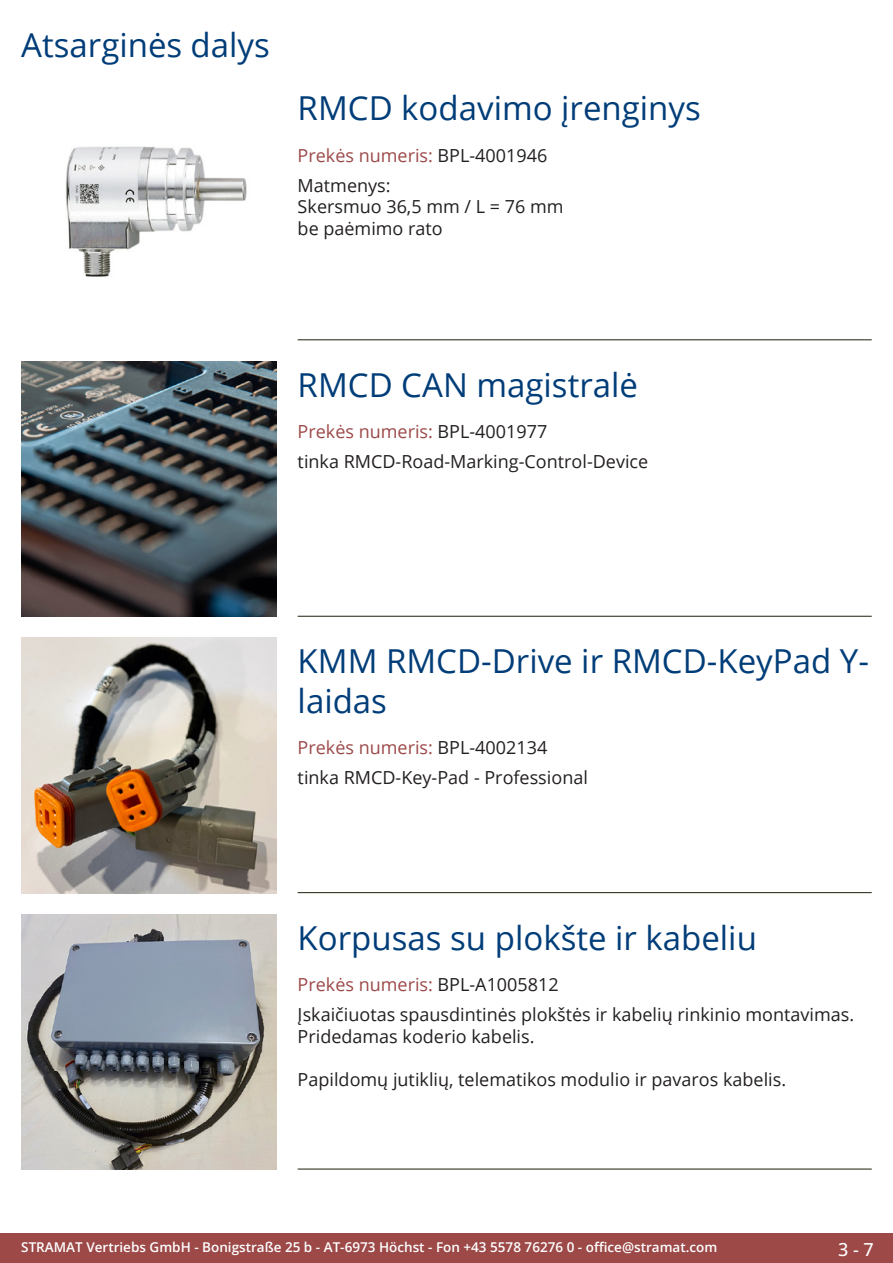
<style>
.page{position:relative;width:893px;height:1263px;background:#fff}
.page>*{position:absolute;margin:0;border:0;box-sizing:border-box;transform-origin:0 0}
.Produkttitel{font:33px/39.6px "Open Sans";color:#003d78}
.RastTitel{font:33px "Open Sans";color:#003d78}
.Beschreibung_Text{font:18px/21.6px "Open Sans";color:#231f20}
.TechDaten_Überschrif{font:18px "Open Sans";color:#9c4948}
.t1{font:500 18px "Open Sans";color:#fff}
.t2{font:600 13.5px "Open Sans";color:#fff}
.s1{color:#231f20}
</style>
<div class="page">
<div style="left:0;top:1233px;width:893px;height:30px;background:#9c4948"></div>
<hr style="left:298px;top:340px;width:574px;height:1px;background:#201d08">
<hr style="left:298px;top:616px;width:574px;height:1px;background:#201d08">
<hr style="left:298px;top:892px;width:574px;height:1px;background:#201d08">
<hr style="left:298px;top:1169px;width:574px;height:1px;background:#201d08">
<img style="left:65px;top:146px;width:182px;height:131px">
<img style="left:21px;top:361px;width:255px;height:256px">
<img style="left:21px;top:638px;width:255px;height:255px">
<img style="left:21px;top:914px;width:255px;height:255px">
<p class="RastTitel" style="left:21px;top:22px;width:250px">Atsarginės dalys</p>
<p class="Produkttitel" style="left:298px;top:88px;width:405px">RMCD kodavimo įrenginys</p>
<p class="TechDaten_Überschrif" style="left:298px;top:143px;width:251px">Prekės numeris: <span class="s1">BPL-4001946</span></p>
<p class="Beschreibung_Text" style="left:298px;top:174px;width:267px">Matmenys:<br>Skersmuo 36,5 mm / L = 76 mm be paėmimo rato</p>
<p class="Produkttitel" style="left:298px;top:364px;width:342px">RMCD CAN magistralė</p>
<p class="TechDaten_Überschrif" style="left:298px;top:420px;width:251px">Prekės numeris: <span class="s1">BPL-4001977</span></p>
<p class="Beschreibung_Text" style="left:298px;top:450px;width:352px">tinka RMCD-Road-Marking-Control-Device</p>
<p class="Produkttitel" style="left:298px;top:640px;width:573px">KMM RMCD-Drive ir RMCD-KeyPad Y&shy;laidas</p>
<p class="TechDaten_Überschrif" style="left:298px;top:735px;width:251px">Prekės numeris: <span class="s1">BPL-4002134</span></p>
<p class="Beschreibung_Text" style="left:298px;top:766px;width:292px">tinka RMCD-Key-Pad - Professional</p>
<p class="Produkttitel" style="left:298px;top:917px;width:461px">Korpusas su plokšte ir kabeliu</p>
<p class="TechDaten_Überschrif" style="left:298px;top:972px;width:263px">Prekės numeris: <span class="s1">BPL-A1005812</span></p>
<p class="Beschreibung_Text" style="left:298px;top:1003px;width:558px">Įskaičiuotas spausdintinės plokštės ir kabelių rinkinio montavimas.<br>Pridedamas koderio kabelis.</p>
<p class="Beschreibung_Text" style="left:298px;top:1068px;width:490px">Papildomų jutiklių, telematikos modulio ir pavaros kabelis.</p>
<p class="t2" style="left:21px;top:1238px;width:698px">STRAMAT Vertriebs GmbH - Bonigstraße 25 b - AT-6973 Höchst - Fon +43 5578 76276 0 - office@stramat.com</p>
<p class="t1" style="left:838px;top:1237px;width:37px">3 - 7</p>
</div>
